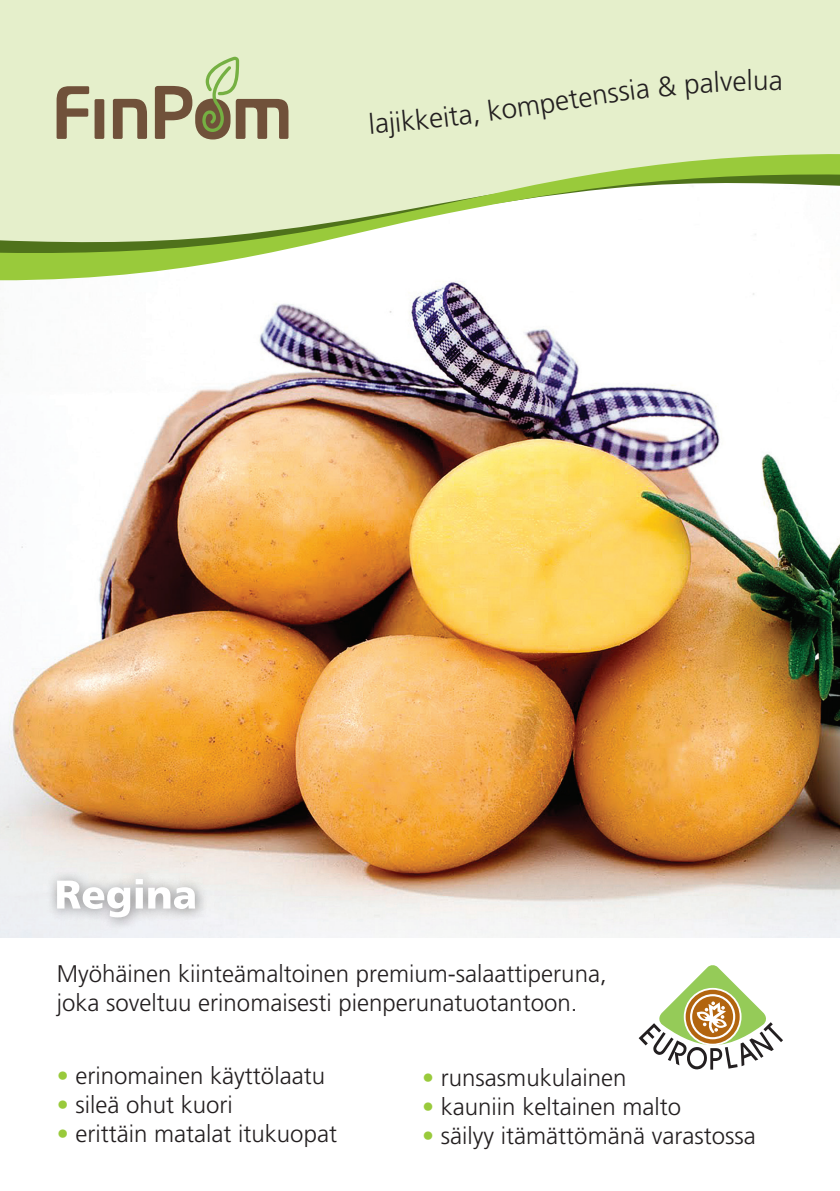
<style>
.page{position:relative;width:840px;height:1191px;background:#fff}
.page>*{position:absolute;margin:0;border:0;box-sizing:border-box;transform-origin:0 0}
.t1{font:300 28px "Frutiger LT Std";color:#231f20}
.t2{font:300 24px "Frutiger LT Std";color:#231f20}
.t3{font:300 24px "Frutiger";color:#231f20}
.s1{font-family:"Frutiger"}
.s2{color:#99ca3b}
.s3{font-family:"Frutiger LT Std";color:#99ca3b}
</style>
<div class="page">
<img style="left:0;top:283px;width:839px;height:654px">
<svg style="left:638px;top:965px;width:144px;height:104px"></svg>
<div style="left:0;top:0;width:839px;height:147px;background:#e5efcb"></div>
<svg style="left:0;top:147px;width:839px;height:136px"></svg>
<svg style="left:57px;top:86px;width:32px;height:53px;background:#aa9f82"></svg>
<div style="left:94px;top:99px;width:10px;height:40px;background:#70513a"></div>
<svg style="left:113px;top:99px;width:34px;height:40px"></svg>
<svg style="left:155px;top:57px;width:133px;height:82px;background:#b9ba95"></svg>
<div style="left:46px;top:868px;width:163px;height:63px;background:#231f20;opacity:.5"></div>
<svg style="left:57px;top:879px;width:138px;height:38px"></svg>
<svg style="left:402px;top:107px;width:40px;height:24px"></svg>
<svg style="left:488px;top:99px;width:51px;height:22px"></svg>
<svg style="left:607px;top:79px;width:41px;height:24px"></svg>
<svg style="left:657px;top:75px;width:19px;height:22px"></svg>
<div style="left:685px;top:69px;width:81px;height:31px;background:#e5efcb"></div>
<p class="t1" style="left:367px;top:108px;width:34px;rotate:-5deg">laji</p>
<p class="t1" style="left:440px;top:101px;width:39px;rotate:-7deg">ita,</p>
<p class="t1" style="left:537px;top:88px;width:70px;rotate:-9deg">peten</p>
<p class="t1" style="left:768px;top:65px;width:16px">a</p>
<p class="t2" style="left:57px;top:960px;width:551px">Myöhäinen kiinteämaltoinen <span class="s1">premium-</span>salaattiperuna<span class="s1">,</span></p>
<p class="t3" style="left:57px;top:989px;width:522px">joka soveltuu erinomaisesti pienperunatuotantoon.</p>
<p class="t2" style="left:57px;top:1062px;width:270px"><span class="s2">•</span> erinomainen käyttölaatu</p>
<p class="t2" style="left:57px;top:1091px;width:178px"><span class="s2">•</span> sileä ohut kuori</p>
<p class="t2" style="left:57px;top:1119px;width:281px"><span class="s2">•</span> erittäin matalat itukuopat</p>
<p class="t3" style="left:422px;top:1064px;width:206px"><span class="s3">•</span> runsasmukulainen</p>
<p class="t2" style="left:422px;top:1093px;width:260px"><span class="s2">•</span> kauniin keltainen malto</p>
<p class="t3" style="left:422px;top:1122px;width:335px"><span class="s3">•</span> säilyy itämättömänä varastossa</p>
</div>
